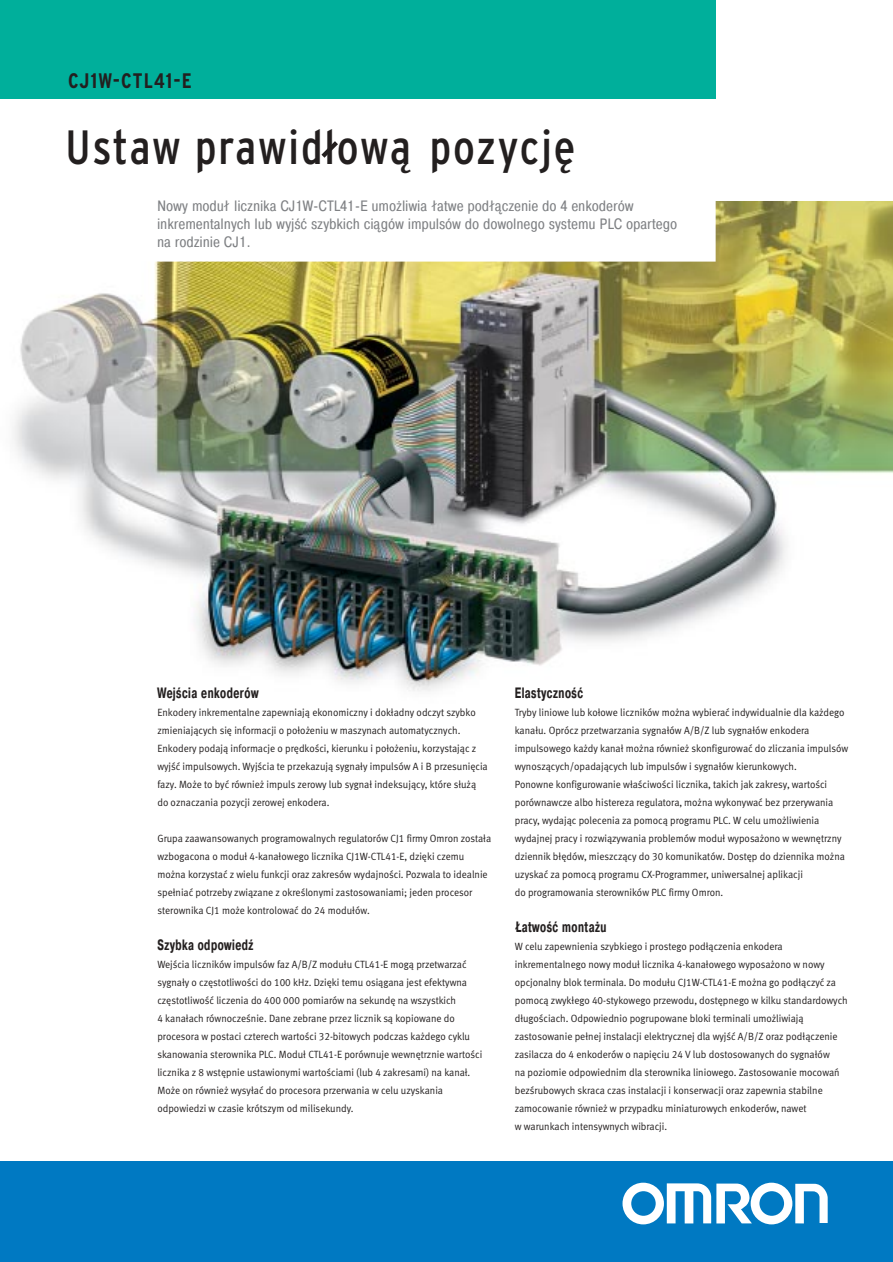
<style>
.page{position:relative;width:893px;height:1262px;background:#fff}
.page>*{position:absolute;margin:0;border:0;box-sizing:border-box;transform-origin:0 0}
.t1{font:condensed 48px "Interstate";letter-spacing:.04em;color:#231f1f}
.t2{font:700 condensed 21px "Interstate";letter-spacing:.05em;color:#231f1f}
.t3{font:15px/18px "Pragmatica Cond E";letter-spacing:.035em;color:#7f8184}
.t4{font:700 15px "Pragmatica Cond E";letter-spacing:.04em;color:#231f1f;scale:.8 1}
.t5{font:10.5px/18px "Meta Normal CELF";color:#231f1f;scale:.95 1}
</style>
<div class="page">
<img style="left:13px;top:201px;width:879px;height:490px">
<div style="left:0;top:0;width:716px;height:99px;background:#00af9b"></div>
<div style="left:0;top:1161px;width:892px;height:100px;background:#0079c2"></div>
<svg style="left:622px;top:1182px;width:205px;height:42px"></svg>
<svg style="left:321px;top:141px;width:17px;height:17px"></svg>
<h2 class="t2" style="left:68px;top:72px;width:125px">CJ1W-CTL41-E</h2>
<h1 class="t1" style="left:65px;top:129px;width:511px">Ustaw prawidlowa˛ pozycje˛</h1>
<h3 class="t3" style="left:157px;top:198px;width:521px">Nowy moduł licznika CJ1W-CTL41-E umożliwia łatwe podłączenie do 4 enkoderów inkrementalnych lub wyjść szybkich ciągów impulsów do dowolnego systemu PLC opartego na rodzinie CJ1.</h3>
<h3 class="t4" style="left:157px;top:687px;width:128px">Wejścia enkoderów</h3>
<p class="t5" style="left:157px;top:704px;width:349px">Enkodery inkrementalne zapewniają ekonomiczny i dokładny odczyt szybko zmieniających się informacji o położeniu w maszynach automatycznych.<br>Enkodery podają informacje o prędkości, kierunku i położeniu, korzystając z wyjść impulsowych. Wyjścia te przekazują sygnały impulsów A i B przesunięcia fazy. Może to być również impuls zerowy lub sygnał indeksujący, które służą do oznaczania pozycji zerowej enkodera.</p>
<p class="t5" style="left:157px;top:830px;width:353px">Grupa zaawansowanych programowalnych regulatorów CJ1 firmy Omron została wzbogacona o moduł 4-kanałowego licznika CJ1W-CTL41-E, dzięki czemu można korzystać z wielu funkcji oraz zakresów wydajności. Pozwala to idealnie spełniać potrzeby związane z określonymi zastosowaniami; jeden procesor sterownika CJ1 może kontrolować do 24 modułów.</p>
<h3 class="t4" style="left:157px;top:939px;width:122px">Szybka odpowiedź</h3>
<p class="t5" style="left:157px;top:956px;width:343px">Wejścia liczników impulsów faz A/B/Z modułu CTL41-E mogą przetwarzać sygnały o częstotliwości do 100 kHz. Dzięki temu osiągana jest efektywna częstotliwość liczenia do 400 000 pomiarów na sekundę na wszystkich<br>4 kanałach równocześnie. Dane zebrane przez licznik są kopiowane do procesora w postaci czterech wartości 32-bitowych podczas każdego cyklu skanowania sterownika PLC. Moduł CTL41-E porównuje wewnętrznie wartości licznika z 8 wstępnie ustawionymi wartościami (lub 4 zakresami) na kanał.<br>Może on również wysyłać do procesora przerwania w celu uzyskania odpowiedzi w czasie krótszym od milisekundy.</p>
<h3 class="t4" style="left:514px;top:687px;width:87px">Elastyczność</h3>
<p class="t5" style="left:514px;top:704px;width:352px">Tryby liniowe lub kołowe liczników można wybierać indywidualnie dla każdego kanału. Oprócz przetwarzania sygnałów A/B/Z lub sygnałów enkodera impulsowego każdy kanał można również skonfigurować do zliczania impulsów wynoszących/opadających lub impulsów i sygnałów kierunkowych.<br>Ponowne konfigurowanie właściwości licznika, takich jak zakresy, wartości porównawcze albo histereza regulatora, można wykonywać bez przerywania pracy, wydając polecenia za pomocą programu PLC. W celu umożliwienia wydajnej pracy i rozwiązywania problemów moduł wyposażono w wewnętrzny dziennik błędów, mieszczący do 30 komunikatów. Dostęp do dziennika można uzyskać za pomocą programu CX-Programmer, uniwersalnej aplikacji<br>do programowania sterowników PLC firmy Omron.</p>
<h3 class="t4" style="left:514px;top:921px;width:116px">Łatwość montażu</h3>
<p class="t5" style="left:514px;top:938px;width:352px">W celu zapewnienia szybkiego i prostego podłączenia enkodera inkrementalnego nowy moduł licznika 4-kanałowego wyposażono w nowy opcjonalny blok terminala. Do modułu CJ1W-CTL41-E można go podłączyć za pomocą zwykłego 40-stykowego przewodu, dostępnego w kilku standardowych długościach. Odpowiednio pogrupowane bloki terminali umożliwiają zastosowanie pełnej instalacji elektrycznej dla wyjść A/B/Z oraz podłączenie zasilacza do 4 enkoderów o napięciu 24 V lub dostosowanych do sygnałów<br>na poziomie odpowiednim dla sterownika liniowego. Zastosowanie mocowań bezśrubowych skraca czas instalacji i konserwacji oraz zapewnia stabilne zamocowanie również w przypadku miniaturowych enkoderów, nawet<br>w warunkach intensywnych wibracji.</p>
</div>
